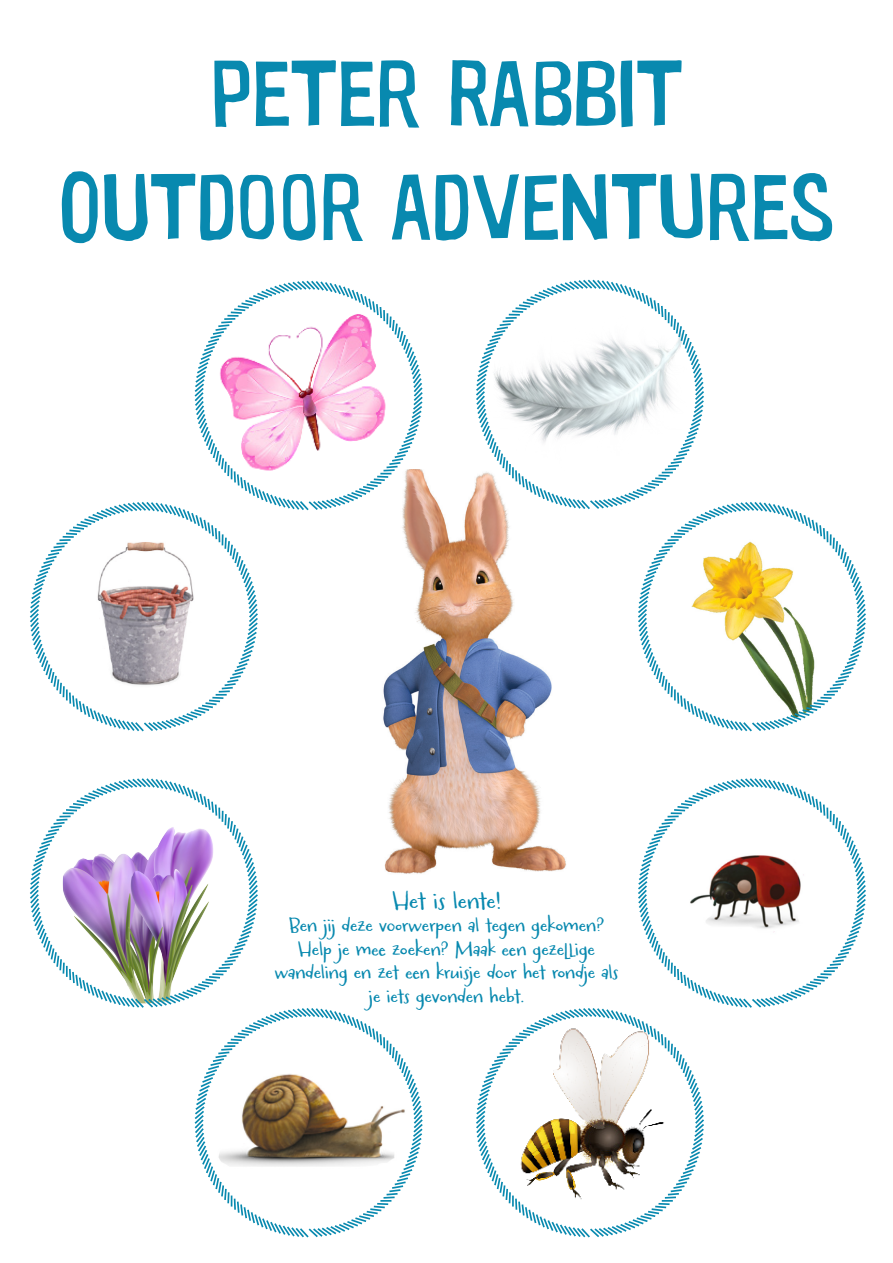
<style>
.page{position:relative;width:893px;height:1263px;background:#fff}
.page>*{position:absolute;margin:0;border:0;box-sizing:border-box;transform-origin:0 0}
.t1{font:94.5px "Warugaki";color:#0889af}
.t2{font:24px "Carrotflower";letter-spacing:-.015em;color:#0889af}
.t3{font:19.5px/23.4px "Carrotflower";color:#0889af;text-align:center}
</style>
<div class="page">
<svg style="left:194px;top:1008px;width:229px;height:230px"></svg>
<svg style="left:638px;top:778px;width:228px;height:230px"></svg>
<svg style="left:194px;top:280px;width:229px;height:230px"></svg>
<svg style="left:476px;top:279px;width:228px;height:225px"></svg>
<svg style="left:476px;top:1006px;width:230px;height:232px"></svg>
<svg style="left:636px;top:500px;width:230px;height:232px"></svg>
<img style="left:30px;top:778px;width:230px;height:232px">
<svg style="left:29px;top:500px;width:231px;height:232px"></svg>
<img style="left:301px;top:470px;width:323px;height:404px">
<p class="t1" style="left:211px;top:35px;width:473px">PETER RABBIT</p>
<p class="t1" style="left:59px;top:149px;width:776px">OUTDOOR ADVENTURES</p>
<p class="t2" style="left:392px;top:887px;width:110px">Het is lente!</p>
<p class="t3" style="left:274px;top:916px;width:345px">Ben jij deze voorwerpen al tegen gekomen?<br>Help je mee zoeken? Maak een gezellige wandeling en zet een kruisje door het rondje als je iets gevonden hebt.</p>
</div>
